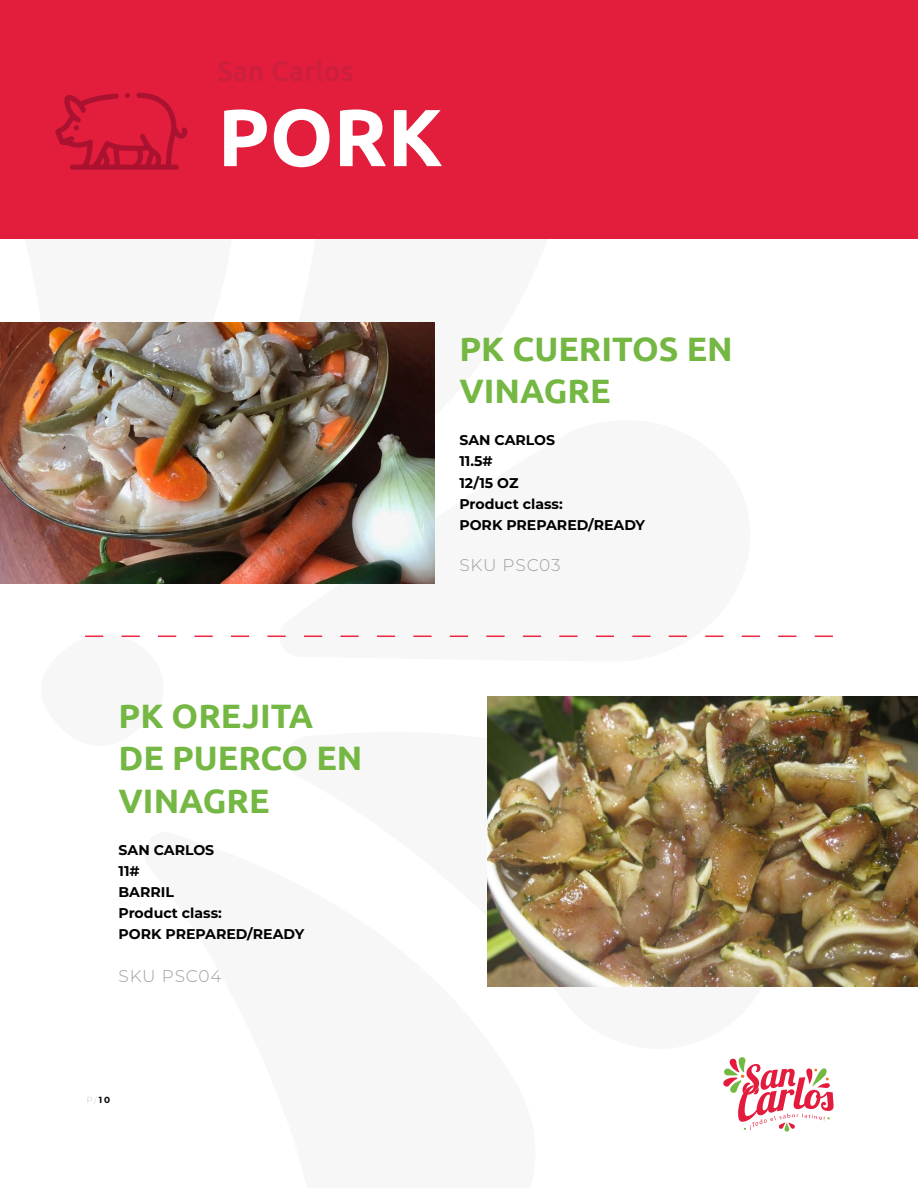
<style>
.page{position:relative;width:918px;height:1188px;background:#fff}
.page>*{position:absolute;margin:0;border:0;box-sizing:border-box;transform-origin:0 0}
.t1{font:700 80.85px "Ubuntu";color:#fff}
.t2{font:700 33.9px/42.3px "Ubuntu";color:#74b743}
.t3{font:500 28.2px "Ubuntu";color:#cc203f}
.t4{font:300 16.95px "Montserrat";letter-spacing:.05em;color:#9d9fa2}
.t5{font:700 14.1px/21.1px "Montserrat";color:#000}
.t6{font:300 8.85px "Montserrat";color:#c7c8ca}
.s1{font-weight:700;color:#000}
</style>
<div class="page">
<div style="left:0;top:0;width:918px;height:239px;background:#e31d3c"></div>
<img style="left:488px;top:696px;width:430px;height:291px">
<svg style="left:85px;top:635px;width:748px;height:118px"></svg>
<img style="left:0;top:322px;width:435px;height:262px">
<svg style="left:55px;top:93px;width:133px;height:77px"></svg>
<hr style="left:917px;top:292px;width:1px;height:290px;background:#c7c8ca">
<svg style="left:723px;top:1057px;width:111px;height:75px"></svg>
<h3 class="t3" style="left:218px;top:53px;width:138px">San Carlos</h3>
<h1 class="t1" style="left:218px;top:88px;width:227px">PORK</h1>
<h2 class="t2" style="left:119px;top:694px;width:245px">PK OREJITA<br>DE PUERCO EN<br>VINAGRE</h2>
<p class="t5" style="left:119px;top:838px;width:187px">SAN CARLOS<br>11#<br>BARRIL<br>Product class:<br>PORK PREPARED/READY</p>
<p class="t4" style="left:119px;top:964px;width:104px">SKU PSC04</p>
<p class="t6" style="left:87px;top:1094px;width:25px">P/<span class="s1">10</span></p>
<h2 class="t2" style="left:459px;top:327px;width:275px">PK CUERITOS EN<br>VINAGRE</h2>
<p class="t5" style="left:459px;top:429px;width:187px">SAN CARLOS<br>11.5#<br>12/15 OZ<br>Product class:<br>PORK PREPARED/READY</p>
<p class="t4" style="left:459px;top:554px;width:103px">SKU PSC03</p>
</div>
